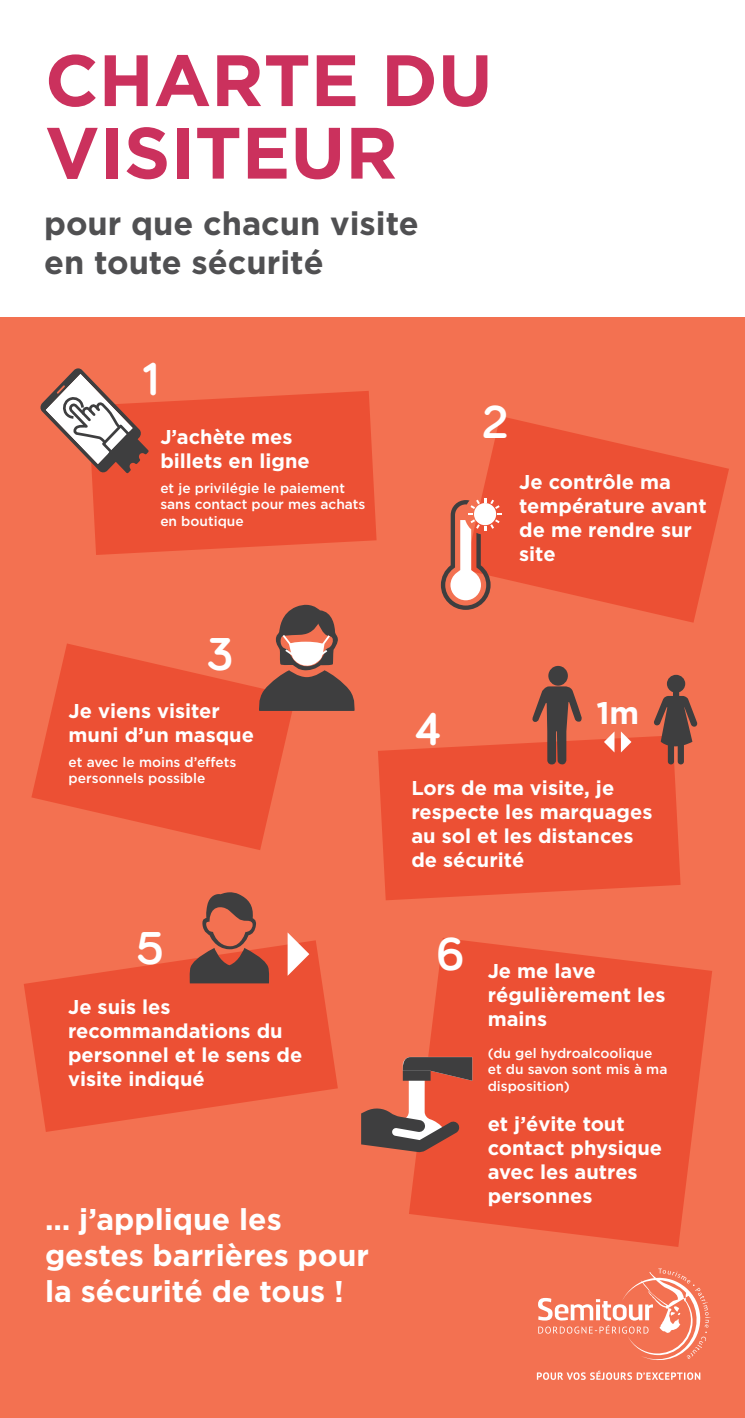
<style>
.page{position:relative;width:745px;height:1418px;background:#fff}
.page>*{position:absolute;margin:0;border:0;box-sizing:border-box;transform-origin:0 0}
.t1{font:700 72.5px/72.5px "Gotham";color:#cb315d}
.t2{font:700 47.5px "Bariol";color:#fff}
.t3{font:700 32.5px/39px "Gotham";color:#505052}
.t4{font:700 31.25px "Gotham";color:#fff}
.t5{font:700 30px/36px "Gotham";color:#fff}
.t6{font:700 20px/24px "Gotham";color:#fff}
.t7{font:500 13.75px/16.5px "Gotham";color:#fff}
</style>
<div class="page">
<div style="left:0;top:317px;width:744px;height:1100px;background:#f37151"></div>
<svg style="left:409px;top:938px;width:302px;height:308px;fill:#ec5034"></svg>
<svg style="left:24px;top:940px;width:313px;height:191px;fill:#ec5034"></svg>
<svg style="left:378px;top:735px;width:302px;height:165px;fill:#ec5034"></svg>
<svg style="left:481px;top:416px;width:247px;height:206px;fill:#ec5034"></svg>
<svg style="left:92px;top:391px;width:284px;height:164px;fill:#ec5034"></svg>
<svg style="left:538px;top:1268px;width:172px;height:92px"></svg>
<svg style="left:536px;top:1370px;width:164px;height:9px"></svg>
<svg style="left:40px;top:368px;width:111px;height:107px"></svg>
<svg style="left:361px;top:1056px;width:111px;height:96px"></svg>
<svg style="left:189px;top:892px;width:80px;height:91px"></svg>
<svg style="left:531px;top:686px;width:50px;height:78px"></svg>
<div style="left:548px;top:666px;width:19px;height:19px;background:#3e3e3f;border-radius:50%"></div>
<svg style="left:653px;top:675px;width:44px;height:89px"></svg>
<svg style="left:603px;top:732px;width:11px;height:20px"></svg>
<svg style="left:620px;top:731px;width:11px;height:21px"></svg>
<svg style="left:31px;top:643px;width:261px;height:207px;fill:#ec5034"></svg>
<svg style="left:287px;top:932px;width:22px;height:43px"></svg>
<svg style="left:440px;top:498px;width:61px;height:112px"></svg>
<svg style="left:257px;top:604px;width:98px;height:107px"></svg>
<h1 class="t1" style="left:45px;top:42px;width:449px">CHARTE DU<br>VISITEUR</h1>
<h3 class="t3" style="left:44px;top:203px;width:376px">pour que chacun visite en toute sécurité</h3>
<h2 class="t2" style="left:142px;top:346px;width:18px">1</h2>
<p class="t6" style="left:160px;top:424px;width:151px">J’achète mes billets en ligne</p>
<p class="t7" style="left:160px;top:479px;width:206px">et je privilégie le paiement sans contact pour mes achats en boutique</p>
<h2 class="t2" style="left:206px;top:622px;width:28px">3</h2>
<p class="t6" style="left:69px;top:698px;width:187px">Je viens visiter muni d’un masque</p>
<p class="t7" style="left:69px;top:753px;width:169px">et avec le moins d’effets personnels possible</p>
<h2 class="t2" style="left:481px;top:390px;width:28px">2</h2>
<p class="t6" style="left:519px;top:470px;width:189px">Je contrôle ma température avant de me rendre sur site</p>
<h2 class="t2" style="left:414px;top:696px;width:28px">4</h2>
<h3 class="t4" style="left:596px;top:695px;width:44px">1m</h3>
<p class="t6" style="left:411px;top:775px;width:242px">Lors de ma visite, je respecte les marquages au sol et les distances de sécurité</p>
<h2 class="t2" style="left:137px;top:915px;width:29px">5</h2>
<h2 class="t2" style="left:436px;top:921px;width:29px">6</h2>
<p class="t6" style="left:68px;top:994px;width:236px">Je suis les recommandations du personnel et le sens de visite indiqué</p>
<h3 class="t5" style="left:45px;top:1200px;width:325px">… j’applique les gestes barrières pour la sécurité de tous !</h3>
<p class="t6" style="left:487px;top:958px;width:179px">Je me lave régulièrement les mains</p>
<p class="t7" style="left:487px;top:1044px;width:181px">(du gel hydroalcoolique et du savon sont mis à ma disposition)</p>
<p class="t6" style="left:487px;top:1111px;width:176px">et j’évite tout contact physique avec les autres personnes</p>
</div>
